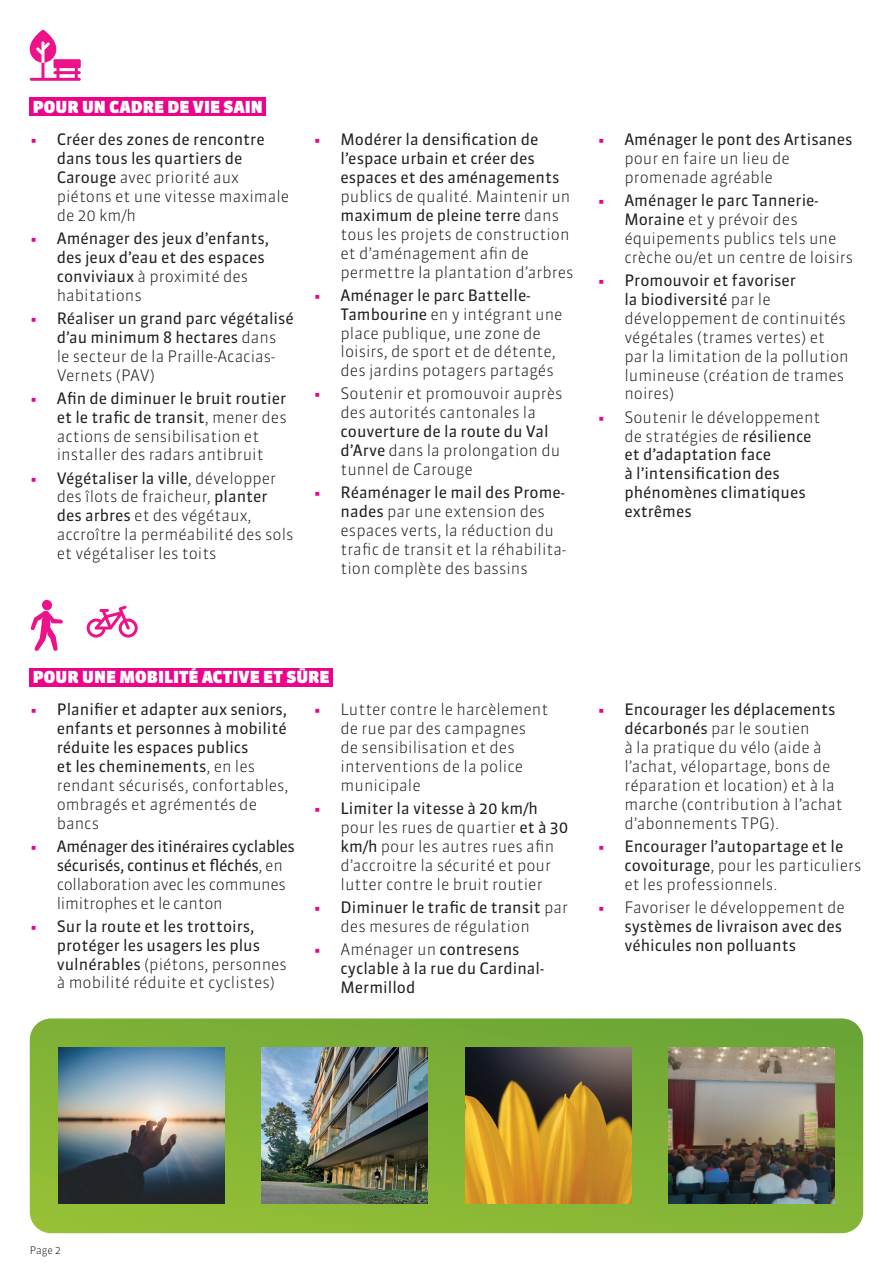
<style>
.page{position:relative;width:893px;height:1263px;background:#fff}
.page>*{position:absolute;margin:0;border:0;box-sizing:border-box;transform-origin:0 0}
.t1{font:900 16.5px "Sanuk OT";letter-spacing:.005em;color:#fff}
.t2{font:300 15.75px/18.9px "Sanuk OT";color:#231f20}
.t3{font:15.75px/18.9px "Sanuk OT";color:#231f20}
.t4{font:15.75px/18.9px "Sanuk OT";letter-spacing:-.02em;color:#231f20}
.t5{font:300 10.5px "Sanuk OT";color:#231f20}
.s1{font-weight:300;color:#ed028c}
.s2{font-weight:300}
.s3{color:#ed028c}
.s4{font-weight:400}
</style>
<div class="page">
<div style="left:30px;top:98px;width:236px;height:18px;background:#ed028c"></div>
<svg style="left:30px;top:30px;width:51px;height:51px"></svg>
<div style="left:30px;top:668px;width:303px;height:18px;background:#ed028c"></div>
<svg style="left:31px;top:600px;width:32px;height:51px"></svg>
<svg style="left:87px;top:606px;width:51px;height:31px"></svg>
<img style="left:30px;top:1018px;width:833px;height:215px">
<img style="left:58px;top:1048px;width:166px;height:156px">
<img style="left:262px;top:1048px;width:166px;height:156px">
<img style="left:465px;top:1048px;width:166px;height:156px">
<img style="left:669px;top:1048px;width:166px;height:156px">
<p class="t1" style="left:33px;top:97px;width:232px">POUR UN CADRE DE VIE SAIN</p>
<p class="t3" style="left:57px;top:130px;width:234px;text-indent:-27px"><span class="s1">•</span> Créer des zones de rencontre dans tous les quartiers de<br>Carouge <span class="s2">avec priorité aux piétons et une vitesse maximale de 20 km/h</span></p>
<p class="t3" style="left:57px;top:229px;width:214px;text-indent:-27px"><span class="s1">•</span> Aménager des jeux d’enfants, des jeux d’eau et des espaces conviviaux <span class="s2">à proximité des habitations</span></p>
<p class="t3" style="left:57px;top:309px;width:239px;text-indent:-27px"><span class="s1">•</span> Réaliser un grand parc végétalisé d’au minimum 8 hectares <span class="s2">dans<br>le secteur de la Praille-Acacias-<br>Vernets (PAV)</span></p>
<p class="t2" style="left:57px;top:389px;width:231px;text-indent:-27px"><span class="s3">•</span> <span class="s4">Afin de diminuer le bruit routier et le trafic de transit</span>, mener des actions de sensibilisation et installer des radars antibruit</p>
<p class="t2" style="left:57px;top:468px;width:238px;text-indent:-27px"><span class="s3">•</span> <span class="s4">Végétaliser la ville</span>, développer des îlots de fraicheur, <span class="s4">planter des arbres</span> et des végétaux, accroître la perméabilité des sols et végétaliser les toits</p>
<p class="t3" style="left:341px;top:130px;width:220px;text-indent:-27px"><span class="s1">•</span> Modérer la densification de l’espace urbain et créer des espaces et des aménagements</p>
<p class="t2" style="left:341px;top:187px;width:234px">publics de qualité. Maintenir un <span class="s4">maximum de pleine terre</span> dans tous les projets de construction et d’aménagement afin de permettre la plantation d’arbres</p>
<p class="t2" style="left:341px;top:286px;width:224px;text-indent:-27px"><span class="s3">•</span> <span class="s4">Aménager le parc Battelle-<br>Tambourine</span> en y intégrant une place publique, une zone de loisirs, de sport et de détente, des jardins potagers partagés</p>
<p class="t2" style="left:314px;top:384px;width:250px;text-align:center"><span class="s3">•</span> Soutenir et promouvoir auprès des autorités cantonales la</p>
<p class="t2" style="left:341px;top:422px;width:221px"><span class="s4">couverture de la route du Val d’Arve</span> dans la prolongation du tunnel de Carouge</p>
<p class="t2" style="left:341px;top:483px;width:227px;text-indent:-27px"><span class="s3">•</span> <span class="s4">Réaménager le mail des Prome&shy;nades</span> par une extension des espaces verts, la réduction du trafic de transit et la réhabilita&shy;tion complète des bassins</p>
<p class="t2" style="left:624px;top:130px;width:230px;text-indent:-27px"><span class="s3">•</span> <span class="s4">Aménager le pont des Artisanes </span>pour en faire un lieu de promenade agréable</p>
<p class="t2" style="left:624px;top:191px;width:230px;text-indent:-27px"><span class="s3">•</span> <span class="s4">Aménager le parc Tannerie-<br>Moraine</span> et y prévoir des équipements publics tels une crèche ou/et un centre de loisirs</p>
<p class="t2" style="left:624px;top:271px;width:226px;text-indent:-27px"><span class="s3">•</span> <span class="s4">Promouvoir et favoriser<br>la biodiversité</span> par le développement de continuités végétales (trames vertes) et par la limitation de la pollution lumineuse (création de trames noires)</p>
<p class="t3" style="left:624px;top:407px;width:198px;text-indent:-27px"><span class="s1">•</span> <span class="s2">Soutenir le développement de stratégies de</span> résilience et d’adaptation face<br>à l’intensification des phénomènes climatiques extrêmes</p>
<p class="t1" style="left:33px;top:667px;width:298px">POUR UNE MOBILITÉ ACTIVE ET SÛRE</p>
<p class="t3" style="left:57px;top:700px;width:233px;text-indent:-27px"><span class="s1">•</span> Planifier et adapter aux seniors, enfants et personnes à mobilité réduite les espaces publics<br>et les cheminements<span class="s2">, en les rendant sécurisés, confortables, ombragés et agrémentés de bancs</span></p>
<p class="t4" style="left:57px;top:837px;width:240px;text-indent:-27px"><span class="s1">•</span> Aménager des itinéraires cyclables sécurisés, continus et fléchés<span class="s2">, en collaboration avec les communes limitrophes et le canton</span></p>
<p class="t3" style="left:57px;top:917px;width:232px;text-indent:-27px"><span class="s1">•</span> Sur la route et les trottoirs, protéger les usagers les plus vulnérables <span class="s2">(piétons, personnes à mobilité réduite et cyclistes)</span></p>
<p class="t2" style="left:341px;top:700px;width:209px;text-indent:-27px"><span class="s3">•</span> Lutter contre le harcèlement de rue par des campagnes<br>de sensibilisation et des interventions de la police municipale</p>
<p class="t2" style="left:341px;top:799px;width:229px;text-indent:-27px"><span class="s3">•</span> <span class="s4">Limiter la vitesse à 20 km/h </span>pour les rues de quartier <span class="s4">et à 30 km/h</span> pour les autres rues afin d’accroitre la sécurité et pour lutter contre le bruit routier</p>
<p class="t3" style="left:341px;top:898px;width:229px;text-indent:-27px"><span class="s1">•</span> Diminuer le trafic de transit <span class="s2">par des mesures de régulation</span></p>
<p class="t3" style="left:341px;top:940px;width:205px;text-indent:-27px"><span class="s1">•</span> <span class="s2">Aménager un</span> contresens cyclable à la rue du Cardinal-<br>Mermillod</p>
<p class="t2" style="left:624px;top:700px;width:220px;text-indent:-27px"><span class="s3">•</span> <span class="s4">Encourager les déplacements décarbonés</span> par le soutien<br>à la pratique du vélo (aide à l’achat, vélopartage, bons de réparation et location) et à la marche (contribution à l’achat d’abonnements TPG).</p>
<p class="t2" style="left:624px;top:837px;width:239px;text-indent:-27px"><span class="s3">•</span> <span class="s4">Encourager l’autopartage et le covoiturage</span>, pour les particuliers et les professionnels.</p>
<p class="t3" style="left:624px;top:898px;width:222px;text-indent:-27px"><span class="s1">•</span> <span class="s2">Favoriser le développement de </span>systèmes de livraison avec des véhicules non polluants</p>
<p class="t5" style="left:30px;top:1244px;width:33px">Page 2</p>
</div>
